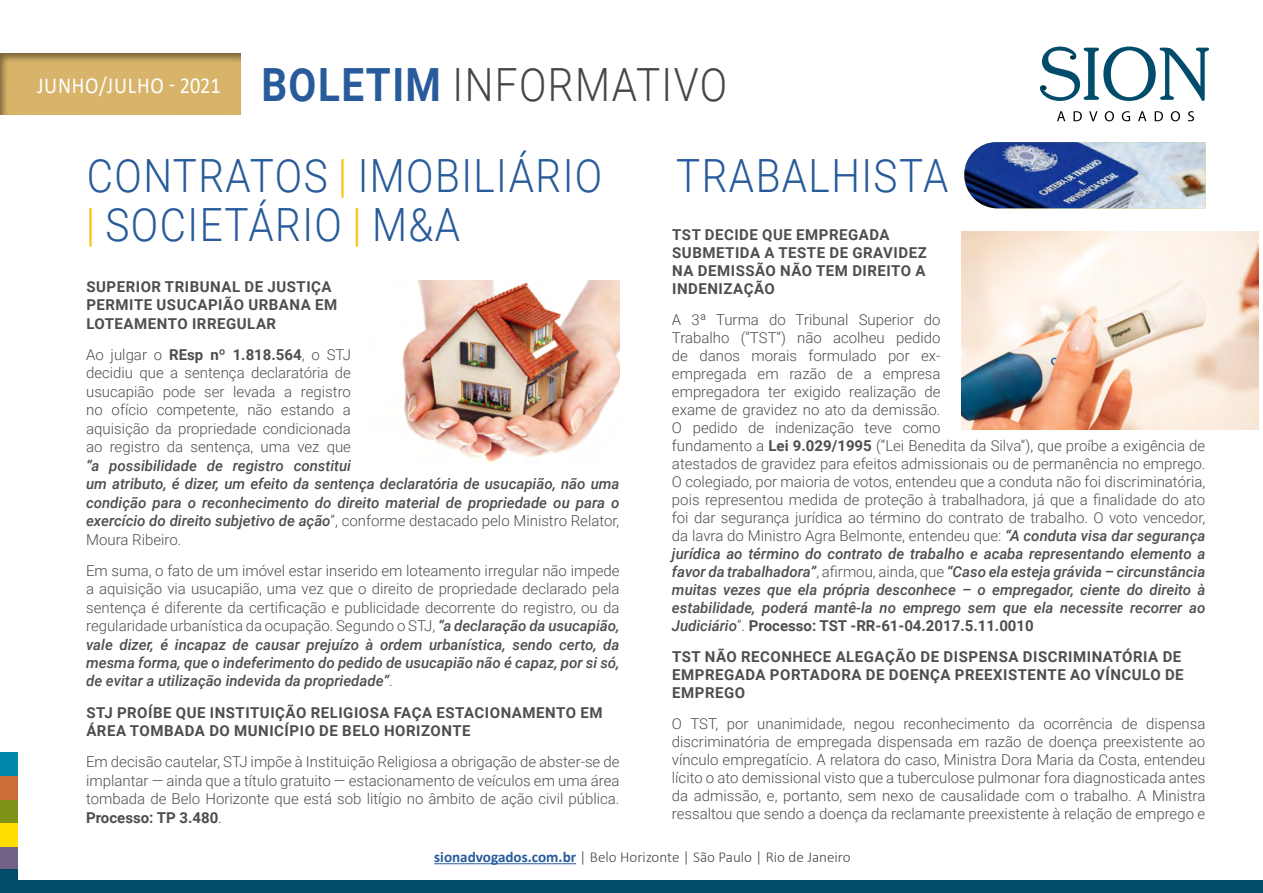
<style>
.page{position:relative;width:1263px;height:893px;background:#fff}
.page>*{position:absolute;margin:0;border:0;box-sizing:border-box;transform-origin:0 0}
.t1{font:300 45.75px/49.5px "Roboto";letter-spacing:.035em;color:#275b9b;scale:.88 1}
.t2{font:22.95px "Calibri";letter-spacing:.04em;color:#fff;scale:.88 1}
.t3{font:300 15.15px "Calibri";color:#474746}
.t4{font:300 15px/18px "Roboto";color:#4f4d4d;text-align:justify}
.t5{font:700 15px/18px "Roboto";letter-spacing:.035em;color:#4f4d4d}
.t6{font:italic 500 15px/18.5px "Roboto";color:#4f4d4d}
.s1{font-family:"Roboto";font-weight:700;font-size:45.75px;color:#275b9b}
.s2{font-family:"Roboto";font-weight:300;font-size:45.75px;color:#474746}
.s3{color:#fbbf00}
.s4{font-weight:700}
.s5{font-weight:500;font-style:italic}
.s6{font-weight:700;color:#275b9b}
.s7{font-weight:300;font-style:normal}
</style>
<div class="page">
<div style="left:0;top:846px;width:17px;height:24px;background:#726287"></div>
<div style="left:0;top:870px;width:17px;height:23px;background:#014c6a"></div>
<div style="left:0;top:823px;width:17px;height:23px;background:#fd0"></div>
<div style="left:0;top:799px;width:17px;height:23px;background:#7c9315"></div>
<div style="left:0;top:776px;width:17px;height:23px;background:#cb6e3a"></div>
<div style="left:0;top:753px;width:17px;height:23px;background:#0088ac"></div>
<div style="left:17px;top:880px;width:1246px;height:13px;background:#014c6a"></div>
<svg style="left:1040px;top:47px;width:169px;height:54px"></svg>
<svg style="left:1057px;top:111px;width:137px;height:10px"></svg>
<hr style="left:434px;top:863px;width:142px;height:1px;background:#275b9b">
<img style="left:402px;top:281px;width:217px;height:182px">
<img style="left:964px;top:142px;width:241px;height:66px">
<img style="left:962px;top:232px;width:297px;height:197px">
<div style="left:0;top:42px;width:252px;height:74px;background:#000;opacity:.45"></div>
<h2 class="t2" style="left:37px;top:69px;width:786px">JUNHO/JULHO - 2021 <span class="s1">BOLETIM</span> <span class="s2">INFORMATIVO</span></h2>
<h1 class="t1" style="left:86px;top:149px;width:588px">CONTRATOS <span class="s3">|</span> IMOBILIÁRIO <span class="s3">|</span> SOCIETÁRIO <span class="s3">|</span> M&amp;A</h1>
<h1 class="t1" style="left:676px;top:150px;width:311px">TRABALHISTA</h1>
<p class="t5" style="left:672px;top:225px;width:256px">TST DECIDE QUE EMPREGADA<br>SUBMETIDA A TESTE DE GRAVIDEZ<br>NA DEMISSÃO NÃO TEM DIREITO A<br>INDENIZAÇÃO</p>
<p class="t4" style="left:672px;top:310px;width:535px;text-align:left">A 3ª Turma do Tribunal Superior do<br>Trabalho (“TST”) não acolheu pedido<br>de danos morais formulado por ex-<br>empregada em razão de a empresa<br>empregadora ter exigido realização de<br>exame de gravidez no ato da demissão.<br>O pedido de indenização teve como<br>fundamento a <span class="s4">Lei 9.029/1995</span> (“Lei Benedita da Silva”), que proíbe a exigência de atestados de gravidez para efeitos admissionais ou de permanência no emprego.<br>O colegiado, por maioria de votos, entendeu que a conduta não foi discriminatória, pois representou medida de proteção à trabalhadora, já que a finalidade do ato foi dar segurança jurídica ao término do contrato de trabalho. O voto vencedor, da lavra do Ministro Agra Belmonte, entendeu que: <span class="s5">“A conduta visa dar segurança jurídica ao término do contrato de trabalho e acaba representando elemento a favor da trabalhadora”</span>, afirmou, ainda, que <span class="s5">“Caso ela esteja grávida – circunstância muitas vezes que ela própria desconhece – o empregador, ciente do direito à estabilidade, poderá mantê-la no emprego sem que ela necessite recorrer ao Judiciário</span>”. <span class="s4">Processo: TST -RR-61-04.2017.5.11.0010</span></p>
<p class="t5" style="left:672px;top:647px;width:513px">TST NÃO RECONHECE ALEGAÇÃO DE DISPENSA DISCRIMINATÓRIA DE<br>EMPREGADA PORTADORA DE DOENÇA PREEXISTENTE AO VÍNCULO DE<br>EMPREGO</p>
<p class="t4" style="left:672px;top:714px;width:535px">O TST, por unanimidade, negou reconhecimento da ocorrência de dispensa discriminatória de empregada dispensada em razão de doença preexistente ao vínculo empregatício. A relatora do caso, Ministra Dora Maria da Costa, entendeu lícito o ato demissional visto que a tuberculose pulmonar fora diagnosticada antes da admissão, e, portanto, sem nexo de causalidade com o trabalho. A Ministra ressaltou que sendo a doença da reclamante preexistente à relação de emprego e</p>
<p class="t3" style="left:434px;top:848px;width:418px"><span class="s6">sionadvogados.com.br</span> | Belo Horizonte | São Paulo | Rio de Janeiro</p>
<p class="t5" style="left:86px;top:277px;width:252px;line-height:18.5px">SUPERIOR TRIBUNAL DE JUSTIÇA<br>PERMITE USUCAPIÃO URBANA EM<br>LOTEAMENTO IRREGULAR</p>
<p class="t4" style="left:86px;top:345px;width:266px;line-height:18.5px">Ao julgar o <span class="s4">REsp nº 1.818.564</span>, o STJ decidiu que a sentença declaratória de usucapião pode ser levada a registro no ofício competente, não estando a aquisição da propriedade condicionada ao registro da sentença, uma vez que</p>
<p class="t6" style="left:86px;top:456px;width:535px">“a possibilidade de registro constitui<br>um atributo, é dizer, um efeito da sentença declaratória de usucapião, não uma condição para o reconhecimento do direito material de propriedade ou para o exercício do direito subjetivo de ação<span class="s7">”, conforme destacado pelo Ministro Relator, Moura Ribeiro.</span></p>
<p class="t4" style="left:86px;top:561px;width:535px;line-height:18.5px">Em suma, o fato de um imóvel estar inserido em loteamento irregular não impede a aquisição via usucapião, uma vez que o direito de propriedade declarado pela sentença é diferente da certificação e publicidade decorrente do registro, ou da regularidade urbanística da ocupação. Segundo o STJ, <span class="s5">“a declaração da usucapião, vale dizer, é incapaz de causar prejuízo à ordem urbanística, sendo certo, da mesma forma, que o indeferimento do pedido de usucapião não é capaz, por si só, de evitar a utilização indevida da propriedade”</span>.</p>
<p class="t5" style="left:86px;top:703px;width:518px;line-height:18.5px">STJ PROÍBE QUE INSTITUIÇÃO RELIGIOSA FAÇA ESTACIONAMENTO EM<br>ÁREA TOMBADA DO MUNICÍPIO DE BELO HORIZONTE</p>
<p class="t4" style="left:86px;top:752px;width:535px;line-height:18.5px">Em decisão cautelar, STJ impõe à Instituição Religiosa a obrigação de abster-se de implantar — ainda que a título gratuito — estacionamento de veículos em uma área tombada de Belo Horizonte que está sob litígio no âmbito de ação civil pública.<br><span class="s4">Processo: TP 3.480</span>.</p>
</div>
